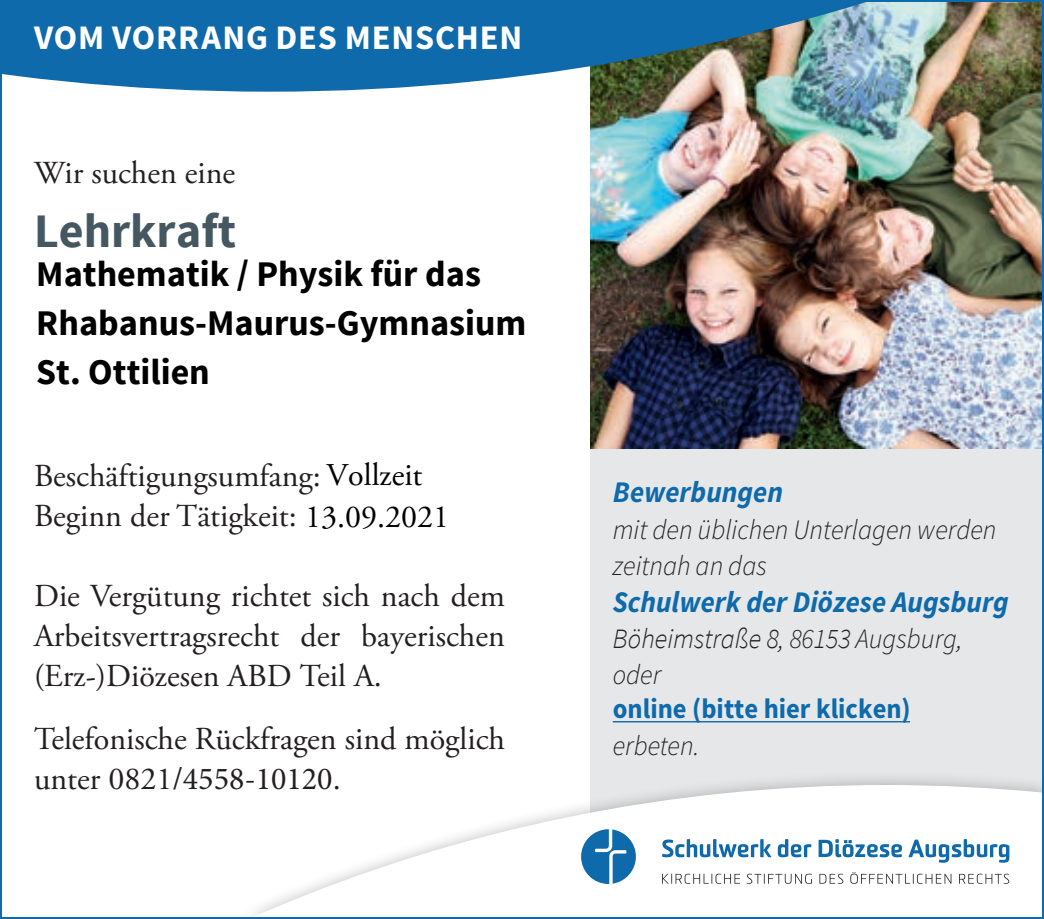
<style>
.page{position:relative;width:1044px;height:919px;background:#fff}
.page>*{position:absolute;margin:0;border:0;box-sizing:border-box;transform-origin:0 0}
.t1{font:700 48px "Source Sans Pro";color:#455760}
.t2{font:700 36px/48.8px "Source Sans Pro";color:#000}
.Titeltext{font:700 34.4px "Source Sans Pro";letter-spacing:.025em;color:#fff}
.Body{font:32px/40px "Adobe Garamond Pro";color:#231f20}
.Marginaltext_Zuwisch{font:italic 700 30px "Source Sans Pro";color:#0e6aab;scale:.95 1}
.Marginaltext_Zuwisch-2{font:italic 300 28px/35.2px "Source Sans Pro";color:#231f20;scale:.95 1}
.Marginaltext{font:italic 300 28px "Source Sans Pro";color:#231f20;scale:.95 1}
.s1{font-size:30.8px}
.s2{color:#000}
.s3{font-family:"Minion Pro"}
.s4{font-weight:700;font-style:normal;color:#0e6aab}
</style>
<div class="page">
<div style="left:590px;top:400px;width:453px;height:518px;background:#e6e7e9"></div>
<hr style="left:612px;top:721px;width:297px;height:1px;background:#0e6aab">
<img style="left:590px;top:92px;width:450px;height:356px">
<img style="left:3px;top:3px;width:1037px;height:89px">
<div style="left:237px;top:769px;width:806px;height:149px;background:#231f20;opacity:.3"></div>
<div style="left:237px;top:785px;width:803px;height:130px;background:#fff"></div>
<svg style="left:662px;top:839px;width:109px;height:18px"></svg>
<svg style="left:777px;top:839px;width:34px;height:18px"></svg>
<svg style="left:818px;top:839px;width:83px;height:18px"></svg>
<svg style="left:908px;top:839px;width:101px;height:23px"></svg>
<svg style="left:581px;top:829px;width:54px;height:54px"></svg>
<svg style="left:662px;top:873px;width:77px;height:10px"></svg>
<svg style="left:746px;top:873px;width:65px;height:10px"></svg>
<svg style="left:819px;top:873px;width:24px;height:10px"></svg>
<svg style="left:850px;top:872px;width:101px;height:11px"></svg>
<svg style="left:958px;top:873px;width:50px;height:10px"></svg>
<p class="Titeltext" style="left:34px;top:15px;width:489px">VOM VORRANG DES MENSCHEN</p>
<p class="Body" style="left:34px;top:154px;width:203px">Wir suchen eine</p>
<h2 class="t1" style="left:34px;top:200px;width:203px">Lehrkraft</h2>
<p class="t2" style="left:36px;top:251px;width:491px">Mathematik / Physik für das<br>Rhabanus-Maurus-Gymnasium<br>St. Ottilien</p>
<h2 class="Body" style="left:34px;top:456px;width:416px">Besch<span class="s1">ä</span>ftigungsumfang: <span class="s2">Vollzeit<br></span>Beginn der T<span class="s1">ä</span>tigkeit: <span class="s2">13.09.2021</span></h2>
<h2 class="Body" style="left:34px;top:576px;width:472px;text-align:justify">Die Verg<span class="s1">ü</span>tung richtet sich nach dem Arbeitsvertragsrecht der bayerischen (Erz-)Di<span class="s1">ö</span>zesen ABD Teil A.</h2>
<h2 class="Body" style="left:34px;top:719px;width:472px">Telefonische R<span class="s1">ü</span>ckfragen sind m<span class="s1">ö</span>glich unter 0821/<span class="s3">4558-10120</span>.</h2>
<p class="Marginaltext_Zuwisch" style="left:612px;top:473px;width:181px">Bewerbungen</p>
<p class="Marginaltext_Zuwisch-2" style="left:612px;top:512px;width:405px">mit den üblichen Unterlagen werden zeitnah an das</p>
<p class="Marginaltext_Zuwisch" style="left:612px;top:582px;width:418px">Schulwerk der Diözese Augsburg</p>
<p class="Marginaltext_Zuwisch-2" style="left:612px;top:621px;width:369px">Böheimstraße 8, 86153 Augsburg, oder<br><span class="s4">online (bitte hier klicken)</span></p>
<p class="Marginaltext" style="left:612px;top:728px;width:93px">erbeten.</p>
</div>
